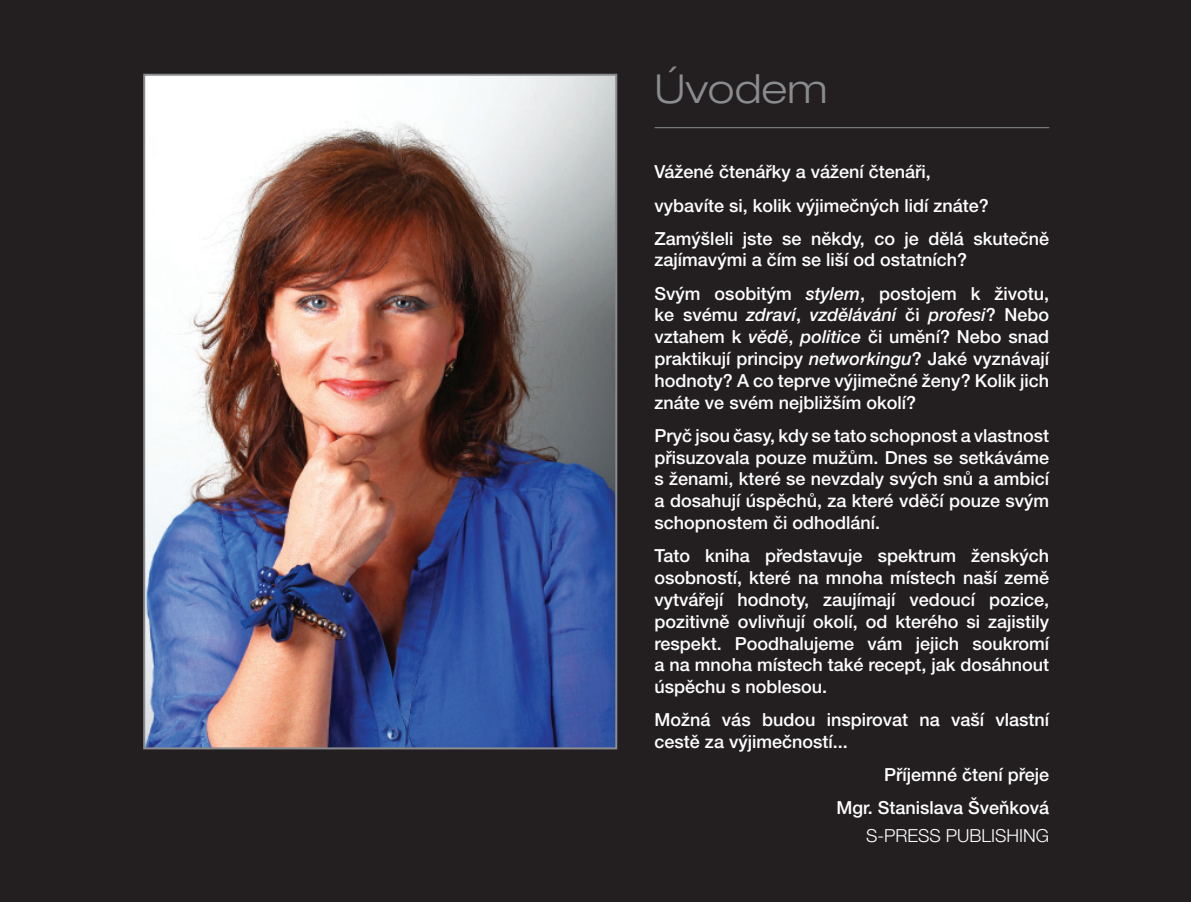
<style>
.page{position:relative;width:1191px;height:902px;background:#fff}
.page>*{position:absolute;margin:0;border:0;box-sizing:border-box;transform-origin:0 0}
.t1{font:300 expanded 40px "Helvetica Neue LT Pro";color:#8a8c8f}
.t2{font:500 18px/21.8px "Helvetica Neue LT Pro";color:#fff}
.t3{font:300 18px "Helvetica Neue LT Pro";color:#fff}
.s1{font-style:italic}
</style>
<div class="page">
<div style="left:0;top:0;width:1191px;height:901px;background:#231f20"></div>
<img style="left:146px;top:77px;width:468px;height:669px">
<div style="left:143px;top:74px;width:474px;height:675px;border:2px solid #8a8c8f"></div>
<hr style="left:654px;top:127px;width:395px;height:1px;background:#8a8c8f">
<p class="t1" style="left:654px;top:64px;width:174px">Úvodem</p>
<p class="t2" style="left:654px;top:155px;width:396px;line-height:33.2px">Vážené čtenářky a vážení čtenáři,<br>vybavíte si, kolik výjimečných lidí znáte?<br>Zamýšleli jste se někdy, co je dělá skutečně</p>
<p class="t2" style="left:654px;top:243px;width:396px;line-height:33.2px">zajímavými a čím se liší od ostatních?<br>Svým osobitým <span class="s1">stylem</span>, postojem k životu,</p>
<p class="t2" style="left:654px;top:304px;width:396px;text-align:justify">ke svému <span class="s1">zdraví</span>, <span class="s1">vzdělávání</span> či <span class="s1">profesi</span>? Nebo vztahem k <span class="s1">vědě</span>, <span class="s1">politice</span> či umění? Nebo snad praktikují principy <span class="s1">networkingu</span>? Jaké vyznávají hodnoty? A co teprve výjimečné ženy? Kolik jich znáte ve svém nejbližším okolí?</p>
<p class="t2" style="left:654px;top:424px;width:396px;text-align:justify">Pryč jsou časy, kdy se tato schopnost a vlastnost přisuzovala pouze mužům. Dnes se setkáváme s ženami, které se nevzdaly svých snů a ambicí a dosahují úspěchů, za které vděčí pouze svým schopnostem či odhodlání.</p>
<p class="t2" style="left:654px;top:544px;width:396px;text-align:justify">Tato kniha představuje spektrum ženských osobností, které na mnoha místech naší země vytvářejí hodnoty, zaujímají vedoucí pozice, pozitivně ovlivňují okolí, od kterého si zajistily respekt. Poodhalujeme vám jejich soukromí a na mnoha místech také recept, jak dosáhnout úspěchu s noblesou.</p>
<p class="t2" style="left:654px;top:708px;width:396px">Možná vás budou inspirovat na vaší vlastní cestě za výjimečností...</p>
<p class="t2" style="left:836px;top:758px;width:214px;line-height:33.2px;text-align:right">Příjemné čtení přeje<br>Mgr. Stanislava Šveňková</p>
<p class="t3" style="left:866px;top:824px;width:185px">S-PRESS PUBLISHING</p>
</div>
